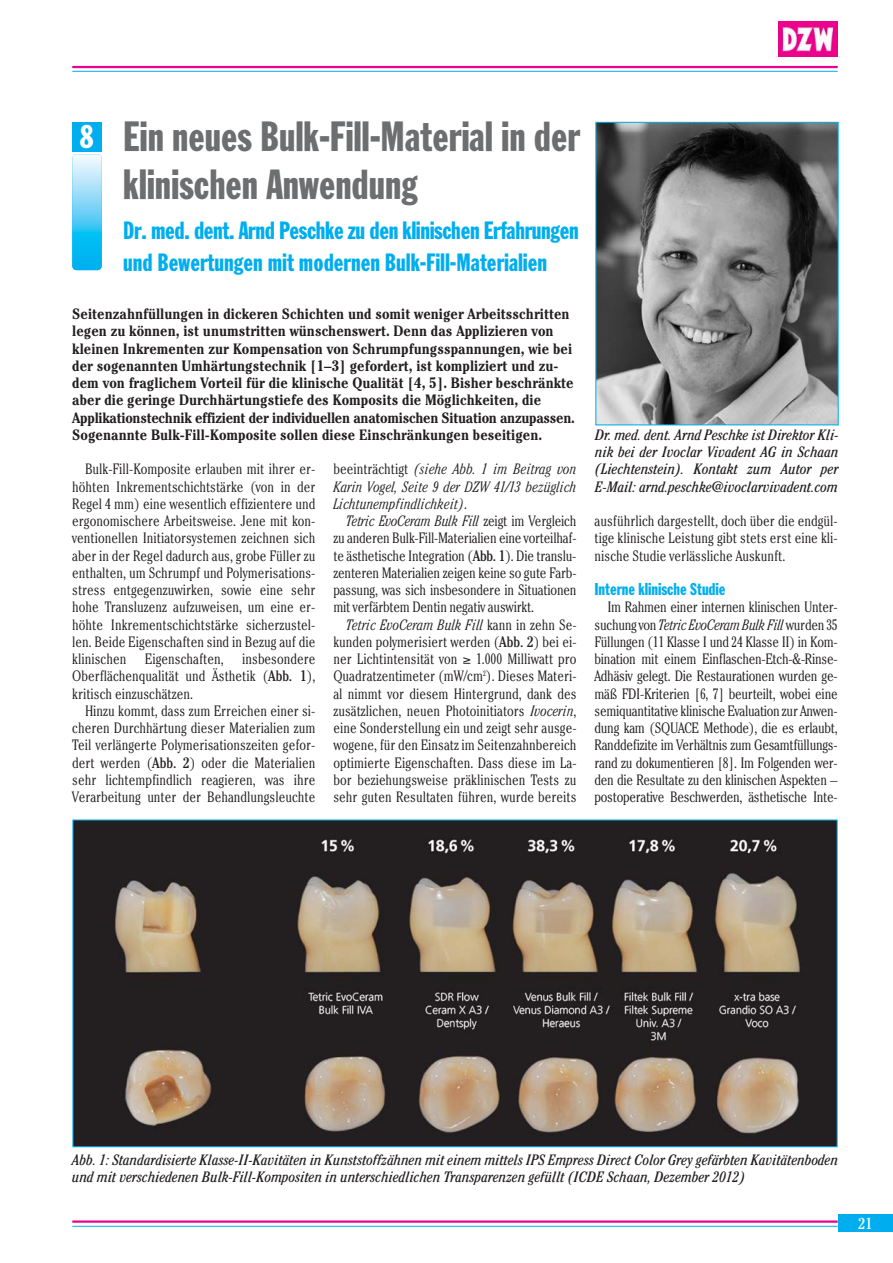
<style>
.page{position:relative;width:893px;height:1263px;background:#fff}
.page>*{position:absolute;margin:0;border:0;box-sizing:border-box;transform-origin:0 0}
.t1{font:40.5px/48px "Franklin Gothic X Schmal";color:#6d6e70}
.t2{font:31.5px "Franklin Gothic X Schmal";color:#fff}
.t3{font:24px/31.5px "Franklin Gothic X Schmal";letter-spacing:-.005em;color:#00aeef}
.t4{font:16.5px "Franklin Gothic X Schmal";color:#00aeef}
.t5{font:condensed 15.75px "Cheltenham";color:#fff}
.t6{font:300 condensed 15px/17.2px "Cheltenham";color:#231f20;text-align:justify}
.t7{font:700 condensed 15px/17.2px "Cheltenham";color:#231f20}
.t8{font:italic condensed 15px/17.2px "Cheltenham";color:#231f20;text-align:justify}
.t9{font:italic 300 condensed 15px/17.2px "Cheltenham";color:#231f20;text-align:justify}
.s1{font-weight:400}
.s2{font-style:normal}
.s3{font-style:italic}
</style>
<div class="page">
<img style="left:778px;top:21px;width:60px;height:36px">
<div style="left:838px;top:1215px;width:55px;height:17px;background:#00aeef"></div>
<hr style="left:72px;top:66px;width:766px;height:2px;background:#ec008c">
<hr style="left:72px;top:71px;width:766px;height:1px;background:#00aeef">
<hr style="left:72px;top:1226px;width:766px;height:1px;background:#00aeef">
<hr style="left:72px;top:1220px;width:766px;height:3px;background:#ec008c">
<div style="left:72px;top:122px;width:30px;height:29px;background:#00aeef"></div>
<svg style="left:72px;top:154px;width:30px;height:116px;background:#66d1f6"></svg>
<img style="left:597px;top:124px;width:240px;height:299px">
<img style="left:74px;top:821px;width:762px;height:324px">
<h2 class="t2" style="left:80px;top:125px;width:16px">8</h2>
<h1 class="t1" style="left:123px;top:116px;width:458px">Ein neues Bulk-Fill-Material in der klinischen Anwendung</h1>
<h3 class="t3" style="left:123px;top:217px;width:457px">Dr. med. dent. Arnd Peschke zu den klinischen Erfahrungen und Bewertungen mit modernen Bulk-Fill-Materialien</h3>
<p class="t7" style="left:72px;top:307px;width:504px">Seitenzahnfüllungen in dickeren Schichten und somit weniger Arbeitsschritten legen zu können, ist unumstritten wünschenswert. Denn das Applizieren von kleinen Inkrementen zur Kompensation von Schrumpfungsspannungen, wie bei der sogenannten Umhärtungstechnik [1–3] gefordert, ist kompliziert und zu&shy;dem von fraglichem Vorteil für die klinische Qualität [4, 5]. Bisher beschränkte aber die geringe Durchhärtungstiefe des Komposits die Möglichkeiten, die Applikationstechnik effizient der individuellen anatomischen Situation anzupassen.<br>Sogenannte Bulk-Fill-Komposite sollen diese Einschränkungen beseitigen.</p>
<p class="t6" style="left:72px;top:462px;width:245px;text-indent:13px">Bulk-Fill-Komposite erlauben mit ihrer er&shy;höhten Inkrementschichtstärke (von in der Regel 4 mm) eine wesentlich effizientere und ergonomischere Arbeitsweise. Jene mit kon&shy;ventionellen Initiatorsystemen zeichnen sich aber in der Regel dadurch aus, grobe Füller zu enthalten, um Schrumpf und Polymerisations&shy;stress entgegenzuwirken, sowie eine sehr hohe Transluzenz aufzuweisen, um eine er&shy;höhte Inkrementschichtstärke sicherzustel&shy;len. Beide Eigenschaften sind in Bezug auf die klinischen Eigenschaften, insbesondere Oberflächenqualität und Ästhetik (<span class="s1">Abb. 1</span>), kritisch einzuschätzen.</p>
<p class="t6" style="left:72px;top:704px;width:245px;text-indent:13px">Hinzu kommt, dass zum Erreichen einer si&shy;cheren Durchhärtung dieser Materialien zum Teil verlängerte Polymerisationszeiten gefor&shy;dert werden (<span class="s1">Abb. 2</span>) oder die Materialien sehr lichtempfindlich reagieren, was ihre Verarbeitung unter der Behandlungsleuchte</p>
<p class="t9" style="left:333px;top:462px;width:245px"><span class="s2">beeinträchtigt</span> (siehe Abb. 1 im Beitrag von Karin Vogel, Seite 9 der DZW 41/13 bezüglich Lichtunempfindlichkeit)<span class="s2">.</span></p>
<p class="t6" style="left:333px;top:514px;width:245px;text-indent:13px"><span class="s3">Tetric EvoCeram Bulk Fill</span> zeigt im Vergleich zu anderen Bulk-Fill-Materialien eine vorteilhaf&shy;te ästhetische Integration (<span class="s1">Abb. 1</span>). Die translu&shy;zenteren Materialien zeigen keine so gute Farb&shy;passung, was sich insbesondere in Situationen mit verfärbtem Dentin negativ auswirkt.</p>
<p class="t6" style="left:333px;top:617px;width:245px;text-indent:13px"><span class="s3">Tetric EvoCeram Bulk Fill</span> kann in zehn Se&shy;kunden polymerisiert werden (<span class="s1">Abb. 2</span>) bei ei&shy;ner Lichtintensität von ≥ 1.000 Milliwatt pro Quadratzentimeter (mW/cm<sup>2</sup>). Dieses Materi&shy;al nimmt vor diesem Hintergrund, dank des zusätzlichen, neuen Photoinitiators <span class="s3">Ivocerin</span>, eine Sonderstellung ein und zeigt sehr ausge&shy;wogene, für den Einsatz im Seitenzahnbereich optimierte Eigenschaften. Dass diese im La&shy;bor beziehungsweise präklinischen Tests zu sehr guten Resultaten führen, wurde bereits</p>
<p class="t8" style="left:595px;top:428px;width:245px">Dr. med. dent. Arnd Peschke ist Direktor Kli&shy;nik bei der Ivoclar Vivadent AG in Schaan (Liechtenstein). Kontakt zum Autor per E-Mail: arnd.peschke@ivoclarvivadent.com</p>
<p class="t6" style="left:595px;top:514px;width:245px">ausführlich dargestellt, doch über die endgül&shy;tige klinische Leistung gibt stets erst eine kli&shy;nische Studie verlässliche Auskunft.</p>
<p class="t4" style="left:595px;top:583px;width:133px">Interne klinische Studie</p>
<p class="t6" style="left:595px;top:600px;width:245px;text-indent:13px">Im Rahmen einer internen klinischen Unter&shy;suchung von <span class="s3">Tetric EvoCeram Bulk Fill</span>wurden 35<br>Füllungen (11 Klasse I und 24 Klasse II) in Kom&shy;bination mit einem Einflaschen-Etch-&amp;-Rinse-Adhäsiv gelegt. Die Restaurationen wurden ge&shy;mäß FDI-Kriterien [6, 7] beurteilt, wobei eine semiquantitative klinische Evaluation zur Anwen&shy;dung kam (SQUACE Methode), die es erlaubt, Randdefizite im Verhältnis zum Gesamtfüllungs&shy;rand zu dokumentieren [8]. Im Folgenden wer&shy;den die Resultate zu den klinischen Aspekten – postoperative Beschwerden, ästhetische Inte-</p>
<p class="t8" style="left:72px;top:1152px;width:767px">Abb. 1: Standardisierte Klasse-II-Kavitäten in Kunststoffzähnen mit einem mittels IPS Empress Direct Color Grey gefärbten Kavitätenboden und mit verschiedenen Bulk-Fill-Kompositen in unterschiedlichen Transparenzen gefüllt (ICDE Schaan, Dezember 2012)</p>
<p class="t5" style="left:858px;top:1217px;width:15px">21</p>
</div>
